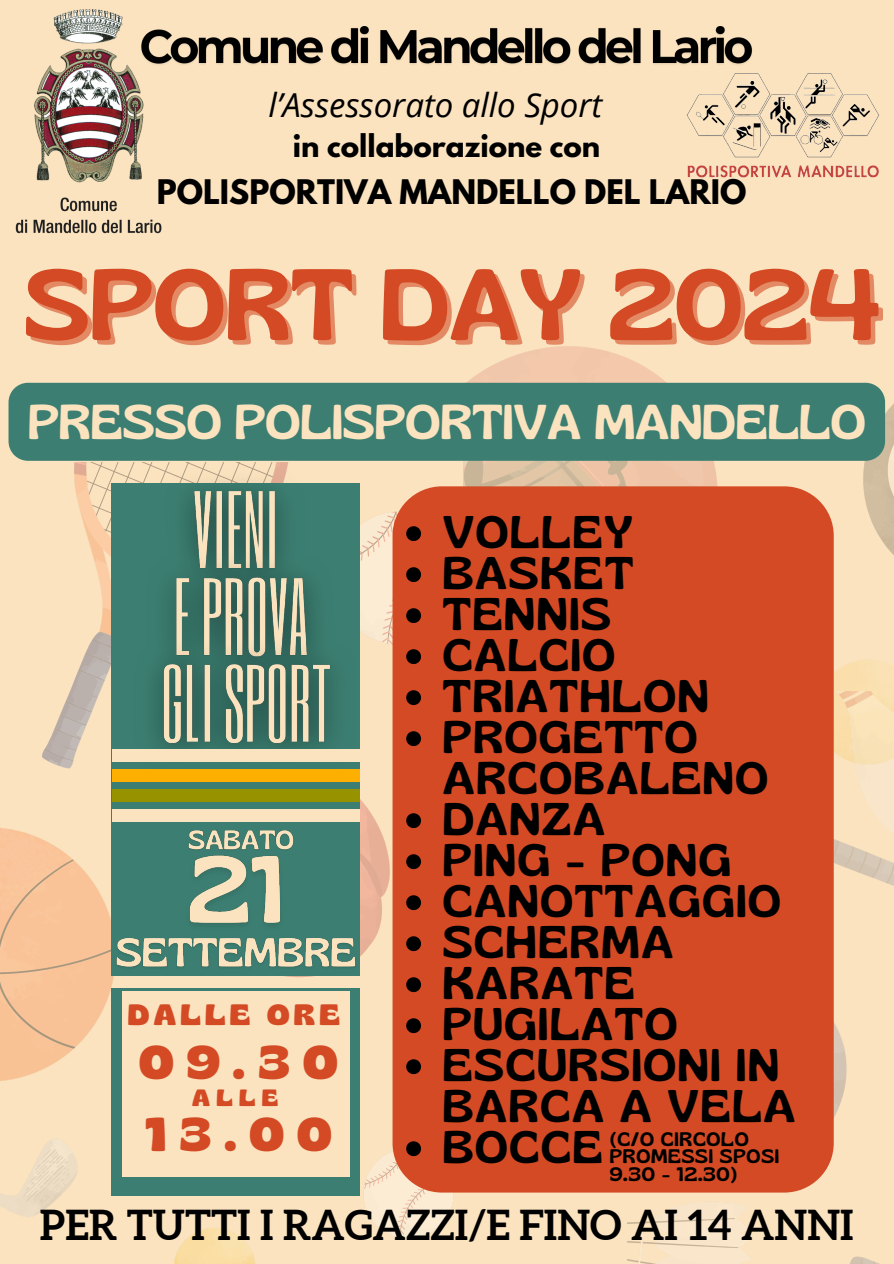
<style>
.page{position:relative;width:894px;height:1264px;background:#fff}
.page>*{position:absolute;margin:0;border:0;box-sizing:border-box;transform-origin:0 0}
.t1{font:100.35px "Gliker";color:#d34a24}
.t2{font:48.75px "Gliker";color:#fbe3bf}
.t3{font:700 47.55px "Gliker";letter-spacing:.27em;color:#d34a24}
.t4{font:45.6px/41px "Gliker";letter-spacing:.04em;color:#000}
.t5{font:700 41.25px "Aleo";color:#000}
.t6{font:italic 33px "Open Sans";color:#000}
.t7{font:700 30px "League Spartan";color:#000}
.t8{font:700 29.4px "Gliker";letter-spacing:.145em;color:#d34a24}
.t9{font:700 27.75px "League Spartan";color:#000}
.t10{font:700 23.4px "Gliker";color:#d34a24}
.t11{font:19.5px/17.7px "Gliker";letter-spacing:.04em;color:#000}
</style>
<div class="page">
<div style="left:0;top:0;width:893px;height:1263px;background:#fbe3bf"></div>
<img style="left:463px;top:346px;width:430px;height:847px">
<img style="left:0;top:463px;width:515px;height:800px">
<div style="left:111px;top:482px;width:249px;height:493px;background:#3c7f72"></div>
<div style="left:111px;top:987px;width:249px;height:208px;background:#3c7f72"></div>
<img style="left:111px;top:462px;width:258px;height:324px">
<div style="left:112px;top:809px;width:247px;height:12px;background:#fbe3bf"></div>
<div style="left:112px;top:789px;width:247px;height:12px;background:#969200"></div>
<div style="left:112px;top:769px;width:247px;height:12px;background:#ffaf00"></div>
<div style="left:112px;top:749px;width:247px;height:13px;background:#fbe3bf"></div>
<div style="left:122px;top:990px;width:227px;height:186px;background:#fbe3bf"></div>
<img style="left:15px;top:9px;width:147px;height:225px">
<img style="left:671px;top:68px;width:222px;height:119px;border-radius:29px">
<img style="left:189px;top:855px;width:91px;height:69px">
<img style="left:116px;top:927px;width:245px;height:48px">
<img style="left:138px;top:20px;width:619px;height:55px">
<img style="left:627px;top:692px;width:266px;height:571px">
<div style="left:392px;top:486px;width:441px;height:706px;background:#d34a24;border-radius:49px"></div>
<svg style="left:406px;top:526px;width:15px;height:15px"></svg>
<svg style="left:406px;top:567px;width:15px;height:15px"></svg>
<svg style="left:406px;top:608px;width:15px;height:15px"></svg>
<svg style="left:406px;top:649px;width:15px;height:15px"></svg>
<svg style="left:406px;top:690px;width:15px;height:15px"></svg>
<svg style="left:406px;top:731px;width:15px;height:15px"></svg>
<svg style="left:406px;top:813px;width:15px;height:15px"></svg>
<svg style="left:406px;top:854px;width:15px;height:15px"></svg>
<svg style="left:406px;top:895px;width:15px;height:15px"></svg>
<svg style="left:406px;top:936px;width:15px;height:15px"></svg>
<svg style="left:406px;top:977px;width:15px;height:15px"></svg>
<svg style="left:406px;top:1018px;width:15px;height:15px"></svg>
<svg style="left:406px;top:1059px;width:15px;height:15px"></svg>
<svg style="left:406px;top:1141px;width:15px;height:15px"></svg>
<img style="left:188px;top:830px;width:106px;height:20px">
<div style="left:9px;top:383px;width:875px;height:78px;background:#3c7f72"></div>
<p class="t6" style="left:268px;top:82px;width:335px">l’Assessorato allo Sport</p>
<p class="t9" style="left:293px;top:132px;width:309px">in collaborazione con</p>
<h2 class="t7" style="left:157px;top:177px;width:591px">POLISPORTIVA MANDELLO DEL LARIO</h2>
<p class="t1" style="left:24px;top:243px;width:857px">SPORT DAY 2024</p>
<p class="t2" style="left:28px;top:391px;width:838px">PRESSO POLISPORTIVA MANDELLO</p>
<p class="t4" style="left:442px;top:510px;width:191px">VOLLEY</p>
<p class="t4" style="left:442px;top:551px;width:192px">BASKET</p>
<p class="t4" style="left:442px;top:592px;width:170px">TENNIS</p>
<p class="t4" style="left:442px;top:633px;width:174px">CALCIO</p>
<p class="t4" style="left:442px;top:674px;width:267px">TRIATHLON</p>
<p class="t4" style="left:442px;top:715px;width:327px">PROGETTO<br>ARCOBALENO</p>
<p class="t4" style="left:442px;top:797px;width:164px">DANZA</p>
<p class="t4" style="left:442px;top:838px;width:290px">PING - PONG</p>
<p class="t4" style="left:442px;top:879px;width:339px">CANOTTAGGIO</p>
<p class="t4" style="left:442px;top:920px;width:232px">SCHERMA</p>
<p class="t4" style="left:442px;top:961px;width:193px">KARATE</p>
<p class="t4" style="left:442px;top:1002px;width:236px">PUGILATO</p>
<p class="t4" style="left:442px;top:1043px;width:354px">ESCURSIONI IN<br>BARCA A VELA</p>
<h6 class="t4" style="left:442px;top:1125px;width:161px">BOCCE</h6>
<p class="t11" style="left:609px;top:1129px;width:171px">(C/O CIRCOLO<br>PROMESSI SPOSI<br>9.30 - 12.30)</p>
<p class="t5" style="left:40px;top:1201px;width:814px">PER TUTTI I RAGAZZI/E FINO AI 14 ANNI</p>
<p class="t8" style="left:128px;top:995px;width:124px">DALLE</p>
<p class="t8" style="left:267px;top:995px;width:74px">ORE</p>
<p class="t3" style="left:139px;top:1030px;width:200px">09.30</p>
<p class="t10" style="left:192px;top:1081px;width:87px">ALLE</p>
<p class="t3" style="left:145px;top:1102px;width:187px">13.00</p>
</div>
